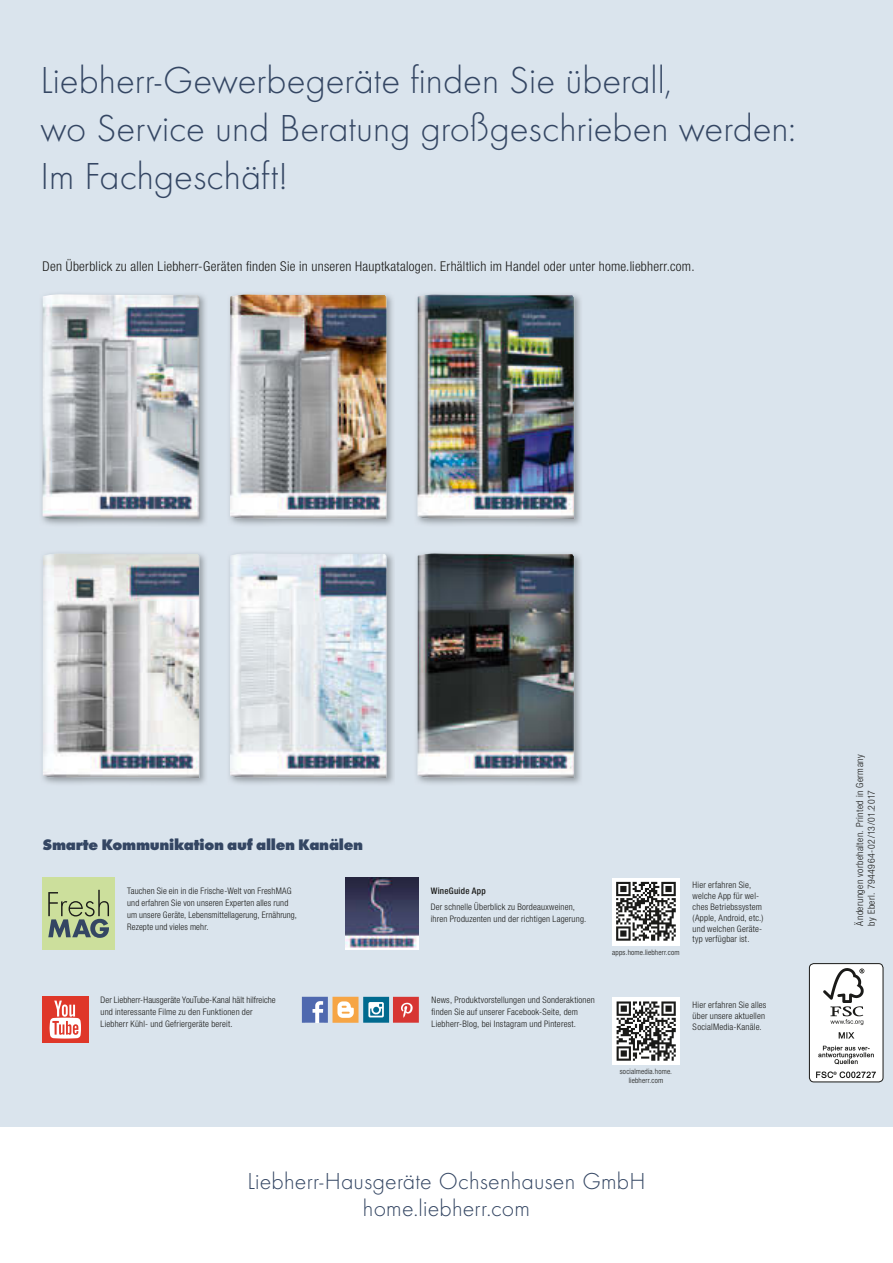
<style>
.page{position:relative;width:893px;height:1263px;background:#dae4ed}
.page>*{position:absolute;margin:0;border:0;box-sizing:border-box;transform-origin:0 0}
.t1{font:300 39px/48px "Futura";color:#344663}
.t2{font:300 24px/27px "Futura";letter-spacing:.01em;color:#344663;text-align:center}
.t3{font:700 expanded 15.9px "Futura";letter-spacing:-.015em;color:#344663}
.t4{font:300 condensed 13.5px "Helvetica Neue LTW1 G";letter-spacing:.015em;color:#1a1a18}
.t5{font:300 condensed 9.75px/11.7px "Helvetica Neue LTW1 G";letter-spacing:.04em;color:#1a1a18}
.t6{font:300 condensed 9px/12px "Helvetica Neue LTW1 G";letter-spacing:.02em;color:#1a1a18}
.t7{font:500 condensed 9px "Helvetica Neue LTW1 G";letter-spacing:.025em;color:#1a1a18}
.t8{font:300 condensed 7.5px/9px "Helvetica Neue LTW1 G";letter-spacing:.02em;color:#1a1a18;text-align:center}
</style>
<div class="page">
<div style="left:809px;top:963px;width:74px;height:119px;background:#fff;border-radius:4px"></div>
<div style="left:809px;top:963px;width:74px;height:119px;border:1px solid #1a1a18;border-radius:4px"></div>
<img style="left:42px;top:554px;width:164px;height:230px">
<img style="left:43px;top:553px;width:156px;height:225px">
<img style="left:229px;top:295px;width:164px;height:230px">
<img style="left:230px;top:294px;width:157px;height:225px">
<img style="left:41px;top:295px;width:165px;height:230px">
<img style="left:43px;top:294px;width:156px;height:225px">
<img style="left:416px;top:554px;width:165px;height:230px">
<img style="left:417px;top:553px;width:157px;height:225px">
<img style="left:229px;top:553px;width:165px;height:231px">
<img style="left:230px;top:553px;width:157px;height:225px">
<img style="left:612px;top:878px;width:68px;height:67px">
<img style="left:612px;top:997px;width:68px;height:68px">
<img style="left:346px;top:878px;width:72px;height:72px">
<div style="left:43px;top:878px;width:72px;height:72px;background:#ccdf9c"></div>
<svg style="left:48px;top:890px;width:61px;height:48px"></svg>
<svg style="left:43px;top:997px;width:45px;height:45px;background:#e87269"></svg>
<svg style="left:302px;top:997px;width:117px;height:26px;background:#a79296"></svg>
<div style="left:0;top:1127px;width:893px;height:136px;background:#fff"></div>
<img style="left:416px;top:295px;width:165px;height:230px">
<img style="left:417px;top:294px;width:157px;height:225px">
<img style="left:816px;top:968px;width:60px;height:111px">
<h1 class="t1" style="left:40px;top:60px;width:757px">Liebherr-Gewerbegeräte finden Sie überall,<br>wo Service und Beratung großgeschrieben werden:<br>Im Fachgeschäft!</h1>
<h3 class="t4" style="left:43px;top:261px;width:654px">Den Überblick zu allen Liebherr-Geräten finden Sie in unseren Hauptkatalogen. Erhältlich im Handel oder unter home.liebherr.com.</h3>
<h3 class="t3" style="left:43px;top:839px;width:322px">Smarte Kommunikation auf allen Kanälen</h3>
<p class="t6" style="left:127px;top:886px;width:171px">Tauchen Sie ein in die Frische-Welt von FreshMAG und erfahren Sie von unseren Experten alles rund um unsere Geräte, Lebensmittellagerung, Ernährung, Rezepte und vieles mehr.</p>
<p class="t7" style="left:431px;top:887px;width:57px">WineGuide App</p>
<p class="t6" style="left:431px;top:902px;width:157px">Der schnelle Überblick zu Bordeauxweinen, ihren Produzenten und der richtigen Lagerung.</p>
<p class="t6" style="left:101px;top:995px;width:177px">Der Liebherr-Hausgeräte YouTube-Kanal hält hilfreiche und interessante Filme zu den Funktionen der<br>Liebherr Kühl- und Gefrier geräte bereit.</p>
<p class="t6" style="left:432px;top:995px;width:165px">News, Produktvorstellungen und Sonderaktionen finden Sie auf unserer Facebook-Seite, dem<br>Liebherr-Blog, bei Instagram und Pinterest.</p>
<p class="t8" style="left:612px;top:948px;width:69px">apps.home.liebherr.com</p>
<p class="t6" style="left:693px;top:881px;width:72px;line-height:10.8px">Hier erfahren Sie, welche App für wel&shy;ches Betriebs system (Apple, Android, etc.) und welchen Geräte&shy;typ verfügbar ist.</p>
<p class="t8" style="left:620px;top:1068px;width:54px">socialmedia.home. liebherr.com</p>
<p class="t6" style="left:693px;top:1000px;width:75px;line-height:10.8px">Hier erfahren Sie alles über unsere aktuellen<br>SocialMedia-Kanäle.</p>
<h2 class="t2" style="left:247px;top:1170px;width:400px">Liebherr-Hausgeräte Ochsenhausen GmbH home.liebherr.com</h2>
<p class="t5" style="left:855px;top:925px;width:172px;rotate:-90deg">Änderungen vorbehalten. Printed in Germany by Eberl. 7944964-02/13/01.2017</p>
</div>
